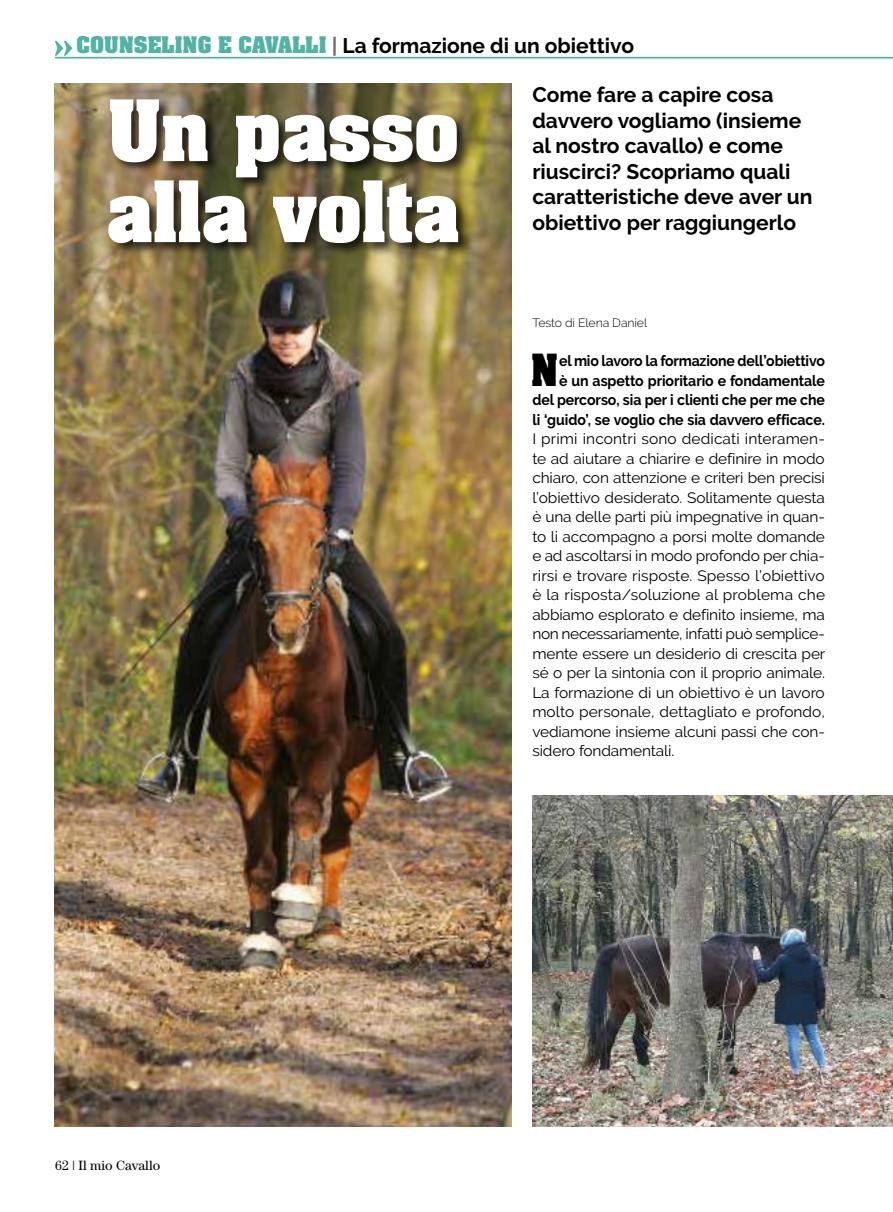
<style>
.page{position:relative;width:893px;height:1212px;background:#fff}
.page>*{position:absolute;margin:0;border:0;box-sizing:border-box;transform-origin:0 0}
.t1{font:700 72px/81px "Aachen Std";color:#fff}
.t2{font:700 37.8px "Aachen Std";color:#000;scale:.94 1}
.t3{font:700 21px/25.5px "Raleway";color:#000}
.t4{font:15px/19.5px "Raleway";letter-spacing:-.01em;color:#000;text-align:justify}
.t5{font:700 15px/19.5px "Raleway";letter-spacing:-.005em;color:#000;text-align:right;scale:.94 1}
.t6{font:13.5px "Century Std";color:#000}
.t7{font:300 12px "Raleway";letter-spacing:-.01em;color:#000}
.s1{font-family:"Aachen Std";font-size:19.5px;color:#51b3a4}
.s2{color:#706f6f}
</style>
<div class="page">
<svg style="left:55px;top:41px;width:838px;height:17px"></svg>
<img style="left:532px;top:795px;width:361px;height:332px">
<img style="left:55px;top:83px;width:456px;height:1043px">
<div style="left:106px;top:98px;width:367px;height:159px;background:#000;opacity:.75"></div>
<h3 class="t3" style="left:77px;top:33px;width:559px"><span class="s1">COUNSELING E CAVALLI</span> <span class="s2">|</span> La formazione di un obiettivo</h3>
<h1 class="t1" style="left:107px;top:91px;width:354px">Un passo alla volta</h1>
<h3 class="t3" style="left:532px;top:82px;width:282px">Come fare a capire cosa davvero vogliamo (insieme al nostro cavallo) e come riuscirci? Scopriamo quali caratteristiche deve aver un obiettivo per raggiungerlo</h3>
<p class="t7" style="left:532px;top:316px;width:116px">Testo di Elena Daniel</p>
<h2 class="t2" style="left:531px;top:342px;width:31px">N</h2>
<p class="t5" style="left:532px;top:351px;width:313px">el mio lavoro la formazione dell’obiettivo<br>è un aspetto prioritario e fondamentale<br>del percorso, sia per i clienti che per me che li ‘guido’, se voglio che sia davvero efficace.</p>
<p class="t4" style="left:532px;top:429px;width:294px">I primi incontri sono dedicati interamen&shy;te ad aiutare a chiarire e definire in modo chiaro, con attenzione e criteri ben precisi l’obiettivo desiderato. Solitamente questa è una delle parti più impegnative in quan&shy;to li accompagno a porsi molte domande e ad ascoltarsi in modo profondo per chia&shy;rirsi e trovare risposte. Spesso l’obiettivo è la risposta/soluzione al problema che abbiamo esplorato e definito insieme, ma non necessariamente, infatti può semplice&shy;mente essere un desiderio di crescita per sé o per la sintonia con il proprio animale.<br>La formazione di un obiettivo è un lavoro molto personale, dettagliato e profondo, vediamone insieme alcuni passi che con&shy;sidero fondamentali.</p>
<p class="t6" style="left:55px;top:1158px;width:107px">62 | Il mio Cavallo</p>
</div>
